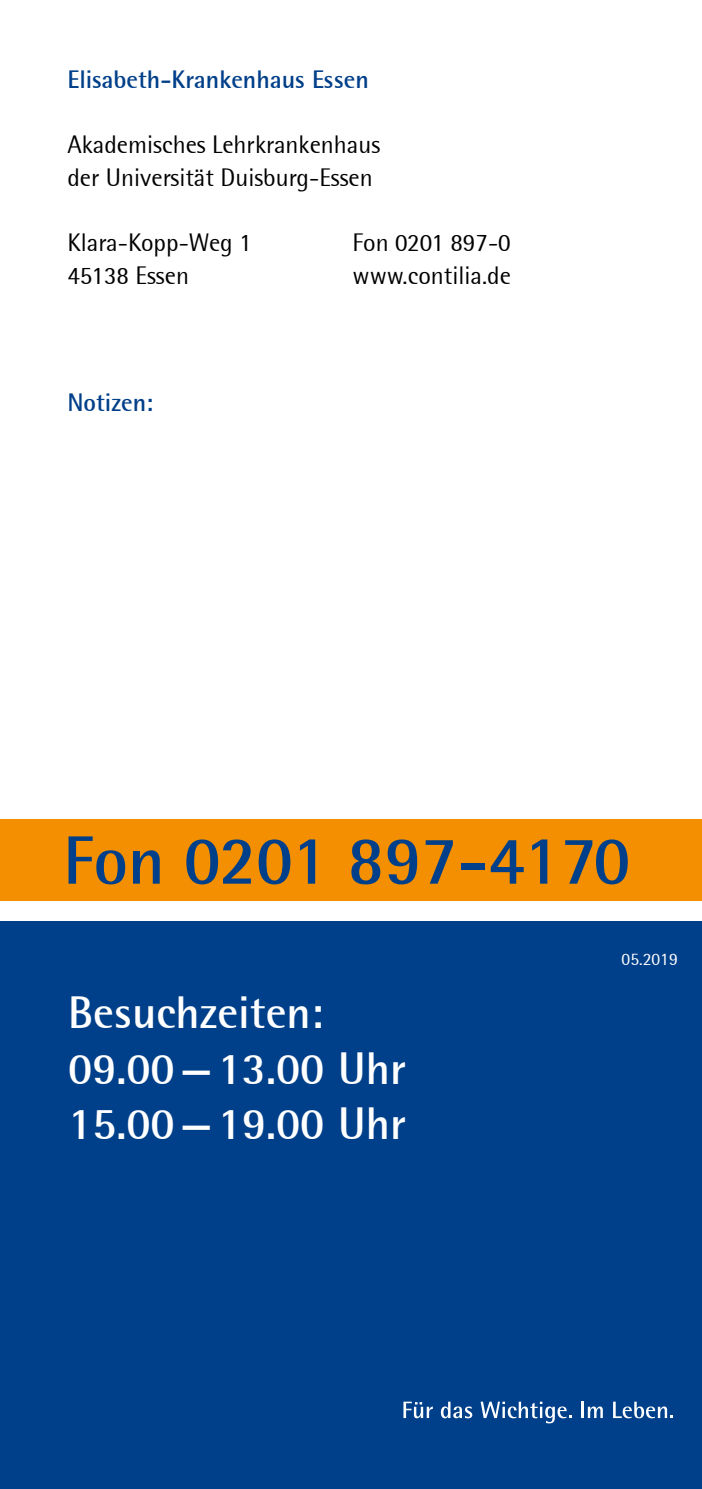
<style>
.page{position:relative;width:702px;height:1489px;background:#fff}
.page>*{position:absolute;margin:0;border:0;box-sizing:border-box;transform-origin:0 0}
.t1{font:700 68.5px "Rotis Semi Sans";color:#003f89}
.t2{font:700 45px/55px "Rotis Semi Sans";color:#fff}
.t3{font:25px/32.5px "Rotis Semi Sans";color:#000}
.t4{font:700 25px "Rotis Semi Sans";color:#003f89}
.t5{font:17.5px "Rotis Semi Sans";color:#fff}
</style>
<div class="page">
<div style="left:0;top:921px;width:702px;height:567px;background:#003f89"></div>
<div style="left:0;top:819px;width:702px;height:81px;background:#f38f00"></div>
<svg style="left:403px;top:1401px;width:30px;height:17px"></svg>
<svg style="left:441px;top:1401px;width:31px;height:17px"></svg>
<svg style="left:480px;top:1401px;width:91px;height:22px"></svg>
<hr style="left:581px;top:1401px;width:3px;height:16px;background:#fff">
<svg style="left:587px;top:1406px;width:15px;height:11px"></svg>
<svg style="left:613px;top:1401px;width:60px;height:17px"></svg>
<p class="t4" style="left:67px;top:65px;width:303px">Elisabeth-Krankenhaus Essen</p>
<p class="t3" style="left:67px;top:128px;width:314px">Akademisches Lehrkrankenhaus der Universität Duisburg-Essen</p>
<p class="t3" style="left:67px;top:226px;width:186px">Klara-Kopp-Weg 1</p>
<p class="t3" style="left:352px;top:226px;width:160px">Fon 0201 897-0</p>
<p class="t3" style="left:67px;top:258px;width:123px">45138 Essen</p>
<p class="t3" style="left:352px;top:258px;width:160px">www.contilia.de</p>
<p class="t4" style="left:67px;top:387px;width:87px">Notizen:</p>
<h1 class="t1" style="left:63px;top:818px;width:568px">Fon 0201 897-4170</h1>
<h2 class="t2" style="left:68px;top:984px;width:339px">Besuchzeiten:<br>09.00—13.00 Uhr<br>15.00—19.00 Uhr</h2>
<p class="t5" style="left:621px;top:949px;width:58px">05.2019</p>
</div>
